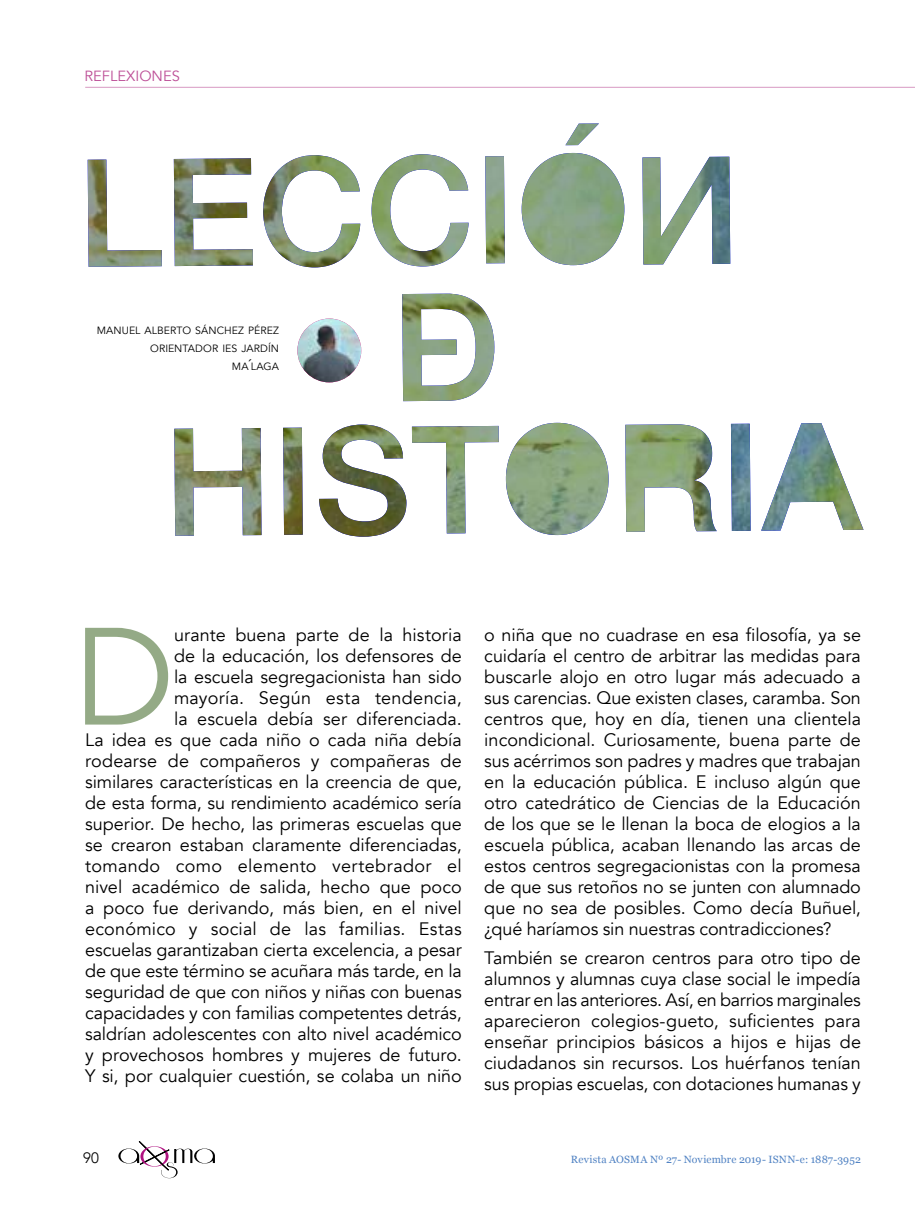
<style>
.page{position:relative;width:915px;height:1212px;background:#fff}
.page>*{position:absolute;margin:0;border:0;box-sizing:border-box;transform-origin:0 0}
.t1{font:136.65px "Avenir";color:#94aa86}
.t2{font:18px/21px "Avenir";color:#000;text-align:justify}
.t3{font:300 15px "Avenir";color:#000}
.t4{font:14.7px "Avenir";color:#bd4f97}
.t5{font:10.5px/18px "Avenir";letter-spacing:.01em;color:#000;text-align:center}
.t6{font:10.5px "Georgia";letter-spacing:.01em;color:#5082c3}
.s1{font-size:15px}
</style>
<div class="page">
<svg style="left:118px;top:1141px;width:97px;height:37px"></svg>
<div style="left:73px;top:76px;width:841px;height:12px;background:#000;opacity:.75"></div>
<svg style="left:174px;top:233px;width:689px;height:304px"></svg>
<img style="left:88px;top:123px;width:642px;height:277px">
<img style="left:402px;top:294px;width:92px;height:107px">
<div style="left:200px;top:277px;width:181px;height:135px;background:#fff"></div>
<img style="left:297px;top:319px;width:64px;height:63px;border-radius:32px">
<p class="t4" style="left:84px;top:67px;width:9px">REFLE</p>
<p class="t4" style="left:126px;top:67px;width:19px">XIONES</p>
<p class="t5" style="left:97px;top:321px;width:18px">MANUEL</p>
<p class="t5" style="left:144px;top:321px;width:8px">ALBERTO</p>
<p class="t5" style="left:195px;top:321px;width:85px">SÁNCHEZ PÉREZ</p>
<p class="t5" style="left:150px;top:339px;width:8px">ORIENTA</p>
<p class="t5" style="left:195px;top:339px;width:33px">DOR IES</p>
<p class="t5" style="left:232px;top:339px;width:49px">JARDÍN<br>MA<span class="s1">´</span>LAGA</p>
<h1 class="t1" style="left:73px;top:596px;width:103px">D</h1>
<p class="t2" style="left:85px;top:624px;width:378px;text-align:right">urante buena parte de la historia<br>de la educación, los defensores de<br>la escuela segregacionista han sido<br>mayoría. Según esta tendencia,<br>la escuela debía ser diferenciada.<br>La idea es que cada niño o cada niña debía rodearse de compañeros y compañeras de similares características en la creencia de que, de esta forma, su rendimiento académico sería superior. De hecho, las primeras escuelas que se crearon estaban claramente diferenciadas, tomando como elemento vertebrador el nivel académico de salida, hecho que poco a poco fue derivando, más bien, en el nivel económico y social de las familias. Estas escuelas garantizaban cierta excelencia, a pesar de que este término se acuñara más tarde, en la seguridad de que con niños y niñas con buenas capacidades y con familias competentes detrás, saldrían adolescentes con alto nivel académico y provechosos hombres y mujeres de futuro.<br>Y si, por cualquier cuestión, se colaba un niño</p>
<p class="t2" style="left:484px;top:624px;width:378px">o niña que no cuadrase en esa filosofía, ya se cuidaría el centro de arbitrar las medidas para buscarle alojo en otro lugar más adecuado a sus carencias. Que existen clases, caramba. Son centros que, hoy en día, tienen una clientela incondicional. Curiosamente, buena parte de sus acérrimos son padres y madres que trabajan en la educación pública. E incluso algún que otro catedrático de Ciencias de la Educación de los que se le llenan la boca de elogios a la escuela pública, acaban llenando las arcas de estos centros segregacionistas con la promesa de que sus retoños no se junten con alumnado que no sea de posibles. Como decía Buñuel, ¿qué haríamos sin nuestras contradicciones?</p>
<p class="t2" style="left:484px;top:948px;width:378px">También se crearon centros para otro tipo de alumnos y alumnas cuya clase social le impedía entrar en las anteriores. Así, en barrios marginales aparecieron colegios-gueto, suficientes para enseñar principios básicos a hijos e hijas de ciudadanos sin recursos. Los huérfanos tenían sus propias escuelas, con dotaciones humanas y</p>
<p class="t3" style="left:83px;top:1149px;width:17px">90</p>
<p class="t6" style="left:570px;top:1152px;width:291px">Revista AOSMA Nº 27- Noviembre 2019- ISNN-e: 1887-3952</p>
</div>
